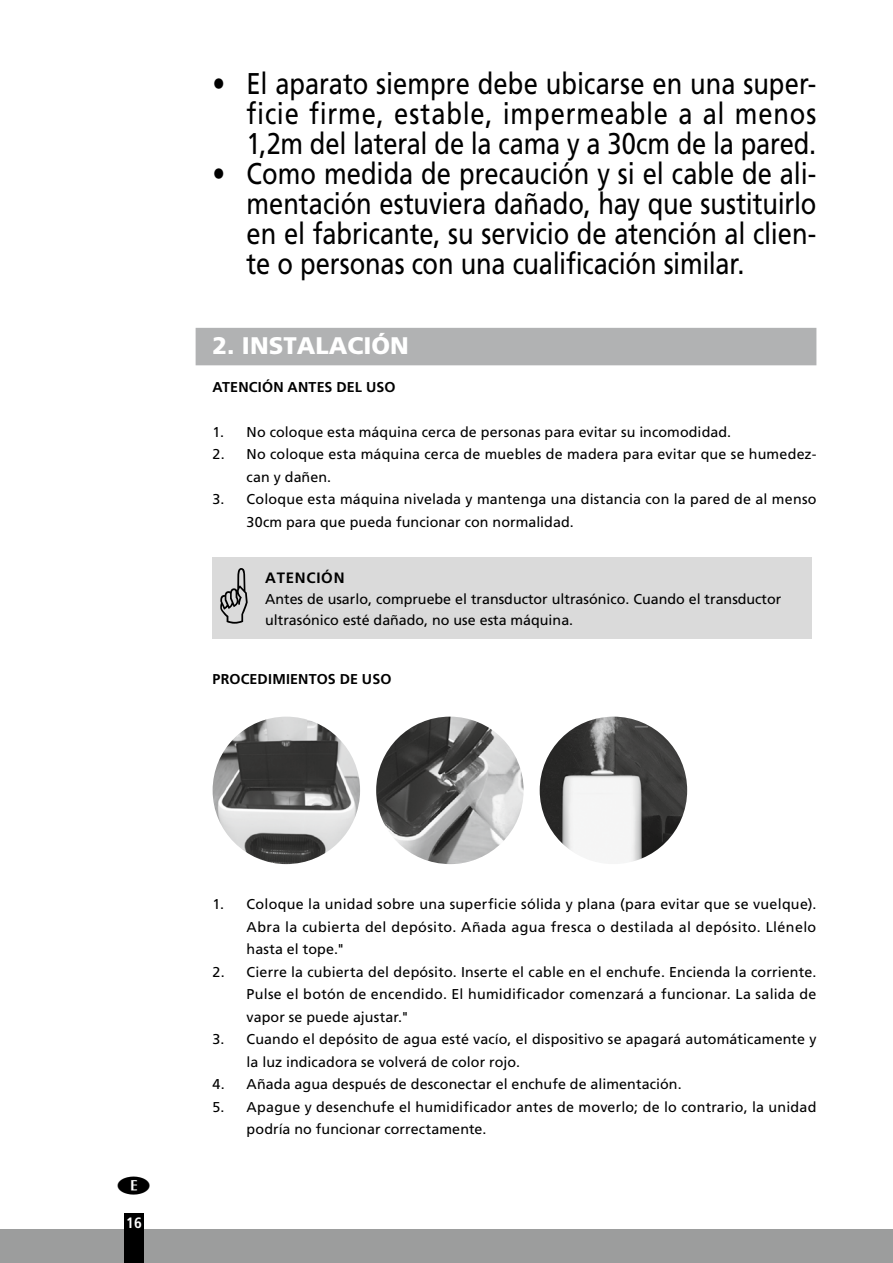
<style>
.page{position:relative;width:893px;height:1263px;background:#fff}
.page>*{position:absolute;margin:0;border:0;box-sizing:border-box;transform-origin:0 0}
.t1{font:30px/30px "Frutiger LT Std";letter-spacing:-.005em;color:#000;text-align:justify;scale:.85 1}
.t2{font:900 24px "Frutiger LT Std";color:#fff}
.t3{font:700 15px "Frutiger LT Std";letter-spacing:.05em;color:#000}
.t4{font:700 condensed 15px "Frutiger LT Std";color:#fff}
.t5{font:14.25px/22.5px "Frutiger LT Std";letter-spacing:.01em;color:#000}
.t6{font:700 14.25px "Frutiger LT Std";letter-spacing:.01em;color:#000}
</style>
<div class="page">
<div style="left:0;top:1229px;width:893px;height:34px;background:#9c9d9d"></div>
<div style="left:124px;top:1213px;width:20px;height:50px;background:#000"></div>
<div style="left:196px;top:328px;width:620px;height:37px;background:#b1b2b3"></div>
<div style="left:213px;top:558px;width:51px;height:81px;background:#dadada"></div>
<div style="left:264px;top:558px;width:548px;height:81px;background:#dadada"></div>
<img style="left:213px;top:717px;width:147px;height:147px;border-radius:74px">
<img style="left:376px;top:717px;width:148px;height:147px;border-radius:74px">
<img style="left:540px;top:717px;width:147px;height:147px;border-radius:74px">
<h1 class="t1" style="left:247px;top:68px;width:672px;text-indent:-34px">• El aparato siempre debe ubicarse en una super&shy;ficie firme, estable, impermeable a al menos 1,2m del lateral de la cama y a 30cm de la pared.</h1>
<h1 class="t1" style="left:247px;top:158px;width:672px;text-indent:-34px">• Como medida de precaución y si el cable de ali&shy;mentación estuviera dañado, hay que sustituirlo en el fabricante, su servicio de atención al clien&shy;te o personas con una cualificación similar.</h1>
<h2 class="t2" style="left:213px;top:331px;width:198px">2. INSTALACIÓN</h2>
<p class="t6" style="left:213px;top:378px;width:184px">ATENCIÓN ANTES DEL USO</p>
<p class="t5" style="left:213px;top:420px;width:520px">1. No coloque esta máquina cerca de personas para evitar su incomodidad.</p>
<p class="t5" style="left:247px;top:443px;width:571px;text-indent:-34px">2. No coloque esta máquina cerca de muebles de madera para evitar que se humedez&shy;can y dañen.</p>
<p class="t5" style="left:247px;top:488px;width:571px;text-indent:-34px">3. Coloque esta máquina nivelada y mantenga una distancia con la pared de al menso<br>30cm para que pueda funcionar con normalidad.</p>
<p class="t3" style="left:265px;top:569px;width:81px">ATENCIÓN</p>
<p class="t5" style="left:265px;top:589px;width:518px;line-height:21px">Antes de usarlo, compruebe el transductor ultrasónico. Cuando el transductor ultrasónico esté dañado, no use esta máquina.</p>
<p class="t6" style="left:213px;top:671px;width:180px">PROCEDIMIENTOS DE USO</p>
<p class="t4" style="left:126px;top:1214px;width:17px">16</p>
<p class="t5" style="left:247px;top:893px;width:571px;text-align:justify;text-indent:-34px">1. Coloque la unidad sobre una superficie sólida y plana (para evitar que se vuelque).<br>Abra la cubierta del depósito. Añada agua fresca o destilada al depósito. Llénelo hasta el tope."</p>
<p class="t5" style="left:247px;top:960px;width:571px;text-align:justify;text-indent:-34px">2. Cierre la cubierta del depósito. Inserte el cable en el enchufe. Encienda la corriente.<br>Pulse el botón de encendido. El humidificador comenzará a funcionar. La salida de vapor se puede ajustar."</p>
<p class="t5" style="left:247px;top:1028px;width:571px;text-indent:-34px">3. Cuando el depósito de agua esté vacío, el dispositivo se apagará automáticamente y la luz indicadora se volverá de color rojo.</p>
<p class="t5" style="left:213px;top:1073px;width:470px">4. Añada agua después de desconectar el enchufe de alimentación.</p>
<p class="t5" style="left:247px;top:1095px;width:571px;text-indent:-34px">5. Apague y desenchufe el humidificador antes de moverlo; de lo contrario, la unidad podría no funcionar correctamente.</p>
</div>
